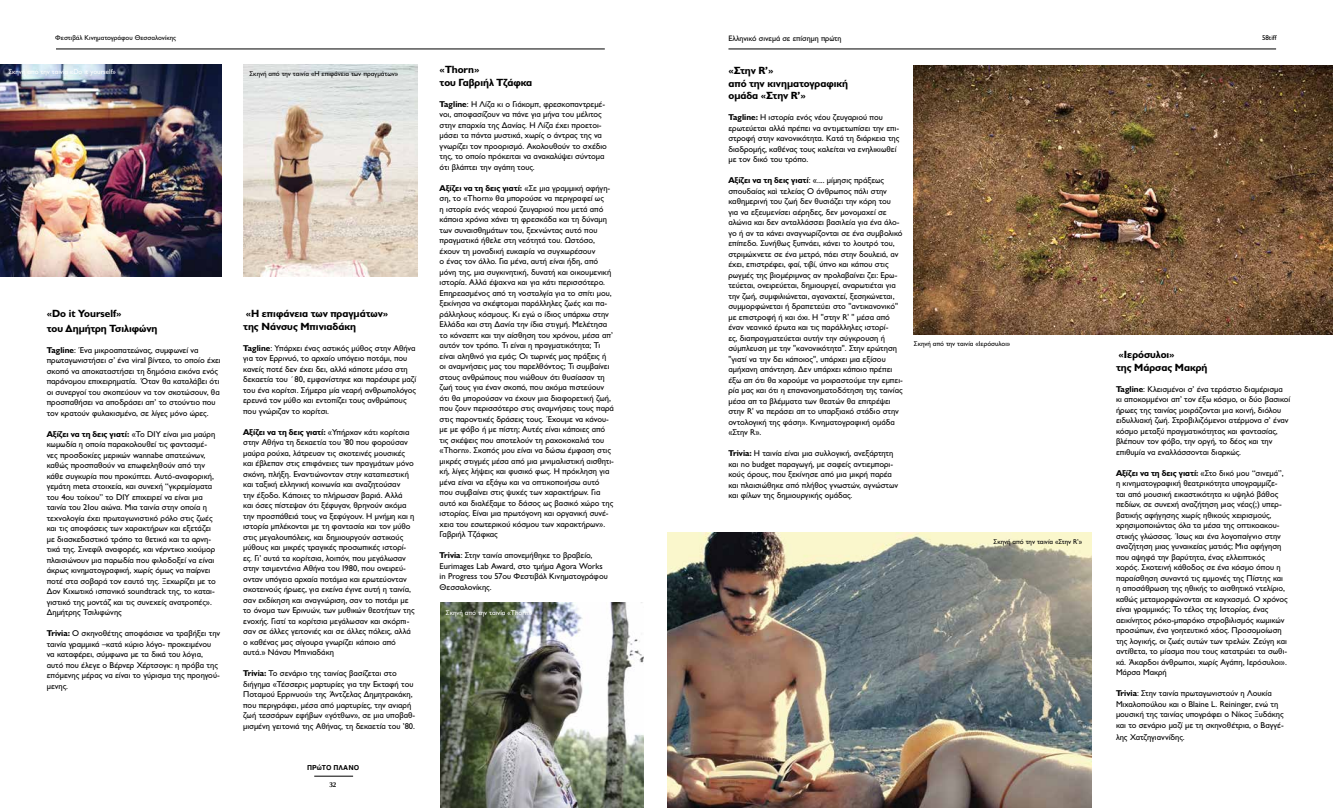
<style>
.page{position:relative;width:1333px;height:808px;background:#fff}
.page>*{position:absolute;margin:0;border:0;box-sizing:border-box;transform-origin:0 0}
.t1{font:700 10.5px/12.5px "Gill Sans Hel";color:#000}
.t2{font:8.5px/10.5px "Gill Sans Hel";color:#000}
.t3{font:8px "Gill Sans Hel";color:#000}
.t4{font:7px "Gill Sans Hel";color:#000}
.t5{font:7px "Gill Sans Hel";color:#fff}
.t6{font:700 7px "Helvetica";color:#000}
.t7{font:700 7px "Liberation Serif";color:#000}
.s1{font-weight:700}
</style>
<div class="page">
<hr style="left:314px;top:776px;width:39px;height:1px;background:#000">
<hr style="left:56px;top:49px;width:548px;height:1px;background:#000">
<hr style="left:728px;top:49px;width:547px;height:1px;background:#000">
<img style="left:0;top:65px;width:221px;height:211px">
<img style="left:243px;top:65px;width:174px;height:211px">
<img style="left:440px;top:602px;width:203px;height:206px">
<img style="left:913px;top:66px;width:419px;height:268px">
<img style="left:667px;top:532px;width:424px;height:276px">
<p class="t4" style="left:55px;top:34px;width:122px">Φεστιβάλ Κινηματογράφου Θεσσαλονίκης</p>
<p class="t5" style="left:9px;top:67px;width:109px">Σκηνή από την ταινία «Do it yourself»</p>
<p class="t4" style="left:249px;top:69px;width:150px">Σκηνή από την ταινία «H επιφάνεια των πραγμάτων»</p>
<p class="t1" style="left:47px;top:307px;width:112px;line-height:14.5px">«Do it Yourself»<br>του Δημήτρη Τσιλιφώνη</p>
<p class="t2" style="left:47px;top:345px;width:175px"><span class="s1">Tagline</span>: Ένα μικροαπατεώνας, συμφωνεί να πρωταγωνιστήσει σ’ ένα viral βίντεο, το οποίο έχει σκοπό να αποκαταστήσει τη δημόσια εικόνα ενός παράνομου επιχειρηματία. Όταν θα καταλάβει ότι οι συνεργοί του σκοπεύουν να τον σκοτώσουν, θα προσπαθήσει να αποδράσει απ’ το στούντιο που τον κρατούν φυλακισμένο, σε λίγες μόνο ώρες.</p>
<p class="t2" style="left:47px;top:429px;width:171px"><span class="s1">Αξίζει να τη δεις γιατί:</span> «Το DIY είναι μια μαύρη κωμωδία η οποία παρακολουθεί τις φαντασμέ&shy;νες προσδοκίες μερικών wannabe απατεώνων, καθώς προσπαθούν να επωφεληθούν από την κάθε συγκυρία που προκύπτει. Αυτό-αναφορική, γεμάτη meta στοιχεία, και συνεχή “γκρεμίσματα του 4ου τοίχου” το DIY επιχειρεί να είναι μια ταινία του 21ου αιώνα. Μια ταινία στην οποία η τεχνολογία έχει πρωταγωνιστικό ρόλο στις ζωές και τις αποφάσεις των χαρακτήρων και εξετάζει με διασκεδαστικό τρόπο τα θετικά και τα αρνη&shy;τικά της. Σινεφίλ αναφορές, και νέρντικο χιούμορ πλαισιώνουν μια παρωδία που φιλοδοξεί να είναι άκρως κινηματογραφική, χωρίς όμως να παίρνει ποτέ στα σοβαρά τον εαυτό της. Ξεχωρίζει με το Δον Κιχωτικό ισπανικό soundtrack της, το καται&shy;γιστικό της μοντάζ και τις συνεχείς ανατροπές».<br>Δημήτρης Τσιλιφώνης</p>
<p class="t2" style="left:47px;top:628px;width:175px"><span class="s1">Trivia:</span> Ο σκηνοθέτης αποφάσισε να τραβήξει την ταινία γραμμικά –κατά κύριο λόγο- προκειμένου να καταφέρει, σύμφωνα με τα δικά του λόγια, αυτό που έλεγε ο Βέρνερ Χέρτσογκ: η πρόβα της επόμενης μέρας να είναι το γύρισμα της προηγού&shy;μενης.</p>
<p class="t1" style="left:243px;top:308px;width:147px">«Η επιφάνεια των πραγμάτων» της Νάνσυς Μπινιαδάκη</p>
<p class="t2" style="left:243px;top:343px;width:174px"><span class="s1">Tagline</span>: Υπάρχει ένας αστικός μύθος στην Αθήνα για τον Ερρινυό, το αρχαίο υπόγειο ποτάμι, που κανείς ποτέ δεν έχει δει, αλλά κάποτε μέσα στη δεκαετία του ΄80, εμφανίστηκε και παρέσυρε μαζί του ένα κορίτσι. Σήμερα μία νεαρή ανθρωπολόγος ερευνά τον μύθο και εντοπίζει τους ανθρώπους που γνώριζαν το κορίτσι.</p>
<p class="t2" style="left:243px;top:427px;width:173px"><span class="s1">Αξίζει να τη δεις γιατί:</span> «Υπήρχαν κάτι κορίτσια στην Αθήνα τη δεκαετία του ’80 που φορούσαν μαύρα ρούχα, λάτρευαν τις σκοτεινές μουσικές και έβλεπαν στις επιφάνειες των πραγμάτων μόνο σκόνη, πλήξη. Εναντιώνονταν στην καταπιεστική και ταξική ελληνική κοινωνία και αναζητούσαν<br>την έξοδο. Κάποιες το πλήρωσαν βαριά. Αλλά και όσες πίστεψαν ότι ξέφυγαν, θρηνούν ακόμα την προσπάθειά τους να ξεφύγουν. Η μνήμη και η ιστορία μπλέκονται με τη φαντασία και τον μύθο στις μεγαλουπόλεις, και δημιουργούν αστικούς μύθους και μικρές τραγικές προσωπικές ιστορί&shy;ες. Γι’ αυτά τα κορίτσια, λοιπόν, που μεγάλωσαν στην τσιμεντένια Αθήνα του 1980, που ονειρεύ&shy;ονταν υπόγεια αρχαία ποτάμια και ερωτεύονταν σκοτεινούς ήρωες, για εκείνα έγινε αυτή η ταινία, σαν εκδίκηση και αναγνώριση, σαν το ποτάμι με το όνομα των Ερινυών, των μυθικών θεοτήτων της ενοχής. Γιατί τα κορίτσια μεγάλωσαν και σκόρπι&shy;σαν σε άλλες γειτονιές και σε άλλες πόλεις, αλλά ο καθένας μας σίγουρα γνωρίζει κάποιο από αυτά.» Νάνσυ Μπινιαδάκη</p>
<p class="t2" style="left:243px;top:668px;width:174px"><span class="s1">Trivia:</span> Το σενάριο της ταινίας βασίζεται στο διήγημα «Τέσσερις μαρτυρίες για την Εκταφή του Ποταμού Ερρινυού» της Άντζελας Δημητρακάκη, που περιγράφει, μέσα από μαρτυρίες, την ανιαρή ζωή τεσσάρων εφήβων «γότθων», σε μια υποβαθ&shy;μισμένη γειτονιά της Αθήνας, τη δεκαετία του ’80.</p>
<p class="t6" style="left:307px;top:762px;width:53px">ΠΡώΤΟ ΠΛΆΝΟ</p>
<p class="t7" style="left:329px;top:779px;width:8px">32</p>
<p class="t1" style="left:439px;top:63px;width:94px">«Thorn»<br>του Γαβριήλ Τζάφκα</p>
<p class="t2" style="left:439px;top:99px;width:169px"><span class="s1">Tagline</span>: Η Λίζα κι ο Γιάκομπ, φρεσκοπαντρεμέ&shy;νοι, αποφασίζουν να πάνε για μήνα του μέλιτος στην επαρχία της Δανίας. Η Λίζα έχει προετοι&shy;μάσει τα πάντα μυστικά, χωρίς ο άντρας της να γνωρίζει τον προορισμό. Ακολουθούν το σχέδιο της, το οποίο πρόκειται να ανακαλύψει σύντομα ότι βλάπτει την αγάπη τους.</p>
<p class="t2" style="left:439px;top:183px;width:176px"><span class="s1">Αξίζει να τη δεις γιατί:</span> «Σε μια γραμμική αφήγη&shy;ση, το «Thorn» θα μπορούσε να περιγραφεί ως<br>η ιστορία ενός νεαρού ζευγαριού που μετά από κάποια χρόνια χάνει τη φρεσκάδα και τη δύναμη των συναισθημάτων του, ξεχνώντας αυτό που πραγματικά ήθελε στη νεότητά του. Ωστόσο, έχουν τη μοναδική ευκαιρία να συγχωρέσουν<br>ο ένας τον άλλο. Για μένα, αυτή είναι ήδη, από μόνη της, μια συγκινητική, δυνατή και οικουμενική ιστορία. Αλλά έψαχνα και για κάτι περισσότερο.<br>Επηρεασμένος από τη νοσταλγία για το σπίτι μου, ξεκίνησα να σκέφτομαι παράλληλες ζωές και πα&shy;ράλληλους κόσμους. Κι εγώ ο ίδιος υπάρχω στην Ελλάδα και στη Δανία την ίδια στιγμή. Μελέτησα το κόνσεπτ και την αίσθηση του χρόνου, μέσα απ’ αυτόν τον τρόπο. Τι είναι η πραγματικότητα; Τι είναι αληθινό για εμάς; Οι τωρινές μας πράξεις ή οι αναμνήσεις μας του παρελθόντος; Τι συμβαίνει στους ανθρώπους που νιώθουν ότι θυσίασαν τη ζωή τους για έναν σκοπό, που ακόμα πιστεύουν ότι θα μπορούσαν να έχουν μια διαφορετική ζωή, που ζουν περισσότερο στις αναμνήσεις τους παρά στις παροντικές δράσεις τους. Έχουμε να κάνου&shy;με με φόβο ή με πίστη; Αυτές είναι κάποιες από τις σκέψεις που αποτελούν τη ραχοκοκαλιά του «Thorn». Σκοπός μου είναι να δώσω έμφαση στις μικρές στιγμές μέσα από μια μινιμαλιστική αισθητι&shy;κή, λίγες λήψεις και φυσικό φως. Η πρόκληση για μένα είναι να εξάγω και να οπτικοποιήσω αυτό που συμβαίνει στις ψυχές των χαρακτήρων. Για αυτό και διαλέξαμε το δάσος ως βασικό χώρο της ιστορίας. Είναι μια πρωτόγονη και οργανική συνέ&shy;χεια του εσωτερικού κόσμου των χαρακτήρων».<br>Γαβριήλ Τζάφκας</p>
<p class="t2" style="left:439px;top:550px;width:170px"><span class="s1">Trivia</span>: Στην ταινία απονεμήθηκε το βραβείο, Eurimages Lab Award, στο τμήμα Agora Works in Progress του 57ου Φεστιβάλ Κινηματογράφου Θεσσαλονίκης.</p>
<p class="t5" style="left:446px;top:609px;width:87px">Σκηνή από την ταινία «Thorn»</p>
<p class="t3" style="left:728px;top:34px;width:115px">Ελληνικό σινεμά σε επίσημη πρώτη</p>
<p class="t1" style="left:728px;top:64px;width:121px">«Στην R’»<br>από την κινηματογραφική ομάδα «Στην R’»</p>
<p class="t2" style="left:728px;top:112px;width:172px"><span class="s1">Tagline:</span> Η ιστορία ενός νέου ζευγαριού που ερωτεύεται αλλά πρέπει να αντιμετωπίσει την επι&shy;στροφή στην κανονικότητα. Κατά τη διάρκεια της διαδρομής, καθένας τους καλείται να ενηλικιωθεί με τον δικό του τρόπο.</p>
<p class="t2" style="left:728px;top:175px;width:176px"><span class="s1">Αξίζει να τη δεις γιατί</span>: «.... μίμησις πράξεως σπουδαίας καὶ τελείας Ο άνθρωπος πάλι στην καθημερινή του ζωή δεν θυσιάζει την κόρη του για να εξευμενίσει αέρηδες, δεν μονομαχεί σε αλώνια και δεν ανταλλάσσει βασιλεία για ένα άλο&shy;γο ή αν τα κάνει αναγνωρίζονται σε ένα συμβολικό επίπεδο. Συνήθως ξυπνάει, κάνει το λουτρό του, στριμώχνετε σε ένα μετρό, πάει στην δουλειά, αν έχει, επιστρέφει, φαί, τιβί, ύπνο και κάπου στις ρωγμές της βιομέριμνας αν προλαβαίνει ζει: Ερω&shy;τεύεται, ονειρεύεται, δημιουργεί, αναρωτιέται για την ζωή, συμφιλιώνεται, αγαναχτεί, ξεσηκώνεται, συμμορφώνεται ή δραπετεύει στο "αντικανονικό" με επιστροφή ή και όχι. Η "στην R' " μέσα από έναν νεανικό έρωτα και τις παράλληλες ιστορί-<br>ες, διαπραγματεύεται αυτήν την σύγκρουση ή σύμπλευση με την "κανονικότητα". Στην ερώτηση "γιατί να την δει κάποιος", υπάρχει μια εξίσου αμήχανη απάντηση. Δεν υπάρχει κάποιο πρέπει έξω απ ότι θα χαρούμε να μοιραστούμε την εμπει&shy;ρία μας και ότι η επανανοηματοδότηση της ταινίας μέσα απ τα βλέμματα των θεατών θα επιτρέψει στην R' να περάσει απ το υπαρξιακό στάδιο στην οντολογική της φάση». Κινηματογραφική ομάδα «Στην R».</p>
<p class="t2" style="left:728px;top:448px;width:171px"><span class="s1">Trivia:</span> Η ταινία είναι μια συλλογική, ανεξάρτητη και no budget παραγωγή, με σαφείς αντιεμπορι&shy;κούς όρους, που ξεκίνησε από μια μικρή παρέα και πλαισιώθηκε από πλήθος γνωστών, αγνώστων και φίλων της δημιουργικής ομάδας.</p>
<p class="t4" style="left:913px;top:340px;width:98px">Σκηνή από την ταινία «Ιερόσυλοι»</p>
<p class="t4" style="left:993px;top:538px;width:90px">Σκηνή από την ταινία «Στην R’»</p>
<p class="t4" style="left:1261px;top:34px;width:16px">58tiff</p>
<p class="t1" style="left:1115px;top:348px;width:93px">«Ιερόσυλοι»<br>της Μάρσας Μακρή</p>
<p class="t2" style="left:1115px;top:384px;width:176px"><span class="s1">Tagline</span>: Κλεισμένοι σ’ ένα τεράστιο διαμέρισμα κι αποκομμένοι απ’ τον έξω κόσμο, οι δύο βασικοί ήρωες της ταινίας μοιράζονται μια κοινή, διόλου ειδυλλιακή ζωή. Στροβιλιζόμενοι ατέρμονα σ’ έναν κόσμο μεταξύ πραγματικότητας και φαντασίας, βλέπουν τον φόβο, την οργή, το δέος και την επιθυμία να εναλλάσσονται διαρκώς.</p>
<p class="t2" style="left:1115px;top:468px;width:173px"><span class="s1">Αξίζει να τη δεις γιατί:</span> «Στο δικό μου “σινεμά”, η κινηματογραφική θεατρικότητα υπογραμμίζε&shy;ται από μουσική εικαστικότητα κι υψηλό βάθος πεδίων, σε συνεχή αναζήτηση μιας νέας(;) υπερ&shy;βατικής αφήγησης χωρίς ηθικούς χειρισμούς, χρησιμοποιώντας όλα τα μέσα της οπτικοακου&shy;στικής γλώσσας. Ίσως και ένα λογοπαίγνιο στην αναζήτηση μιας γυναικείας ματιάς; Μια αφήγηση που αψηφά την βαρύτητα, ένας ελλειπτικός χορός. Σκοτεινή κάθοδος σε ένα κόσμο όπου η παραίσθηση συναντά τις εμμονές της Πίστης και η αποσάθρωση της ηθικής το αισθητικό ντελίριο, καθώς μεταμορφώνονται σε καγχασμό. Ο χρόνος είναι γραμμικός; Το τέλος της Ιστορίας, ένας αεικίνητος ρόκο-μπαρόκο στροβιλισμός κωμικών προσώπων, ένα γοητευτικό χάος. Προσομοίωση της λογικής, οι ζωές αυτών των τρελών. Ζεύγη και αντίθετα, το μίασμα που τους κατατρώει τα σωθι&shy;κά. Άκαρδοι άνθρωποι, χωρίς Αγάπη, Ιερόσυλοι».<br>Μάρσα Μακρή</p>
<p class="t2" style="left:1115px;top:688px;width:169px"><span class="s1">Trivia</span>: Στην ταινία πρωταγωνιστούν η Λουκία Μιχαλοπούλου και ο Blaine L. Reininger, ενώ τη μουσική της ταινίας υπογράφει ο Νίκος Ξυδάκης και το σενάριο μαζί με τη σκηνοθέτρια, ο Βαγγέ-</p>
<p class="t2" style="left:1115px;top:732px;width:70px">λης Χατζηγιαννίδης.</p>
</div>
